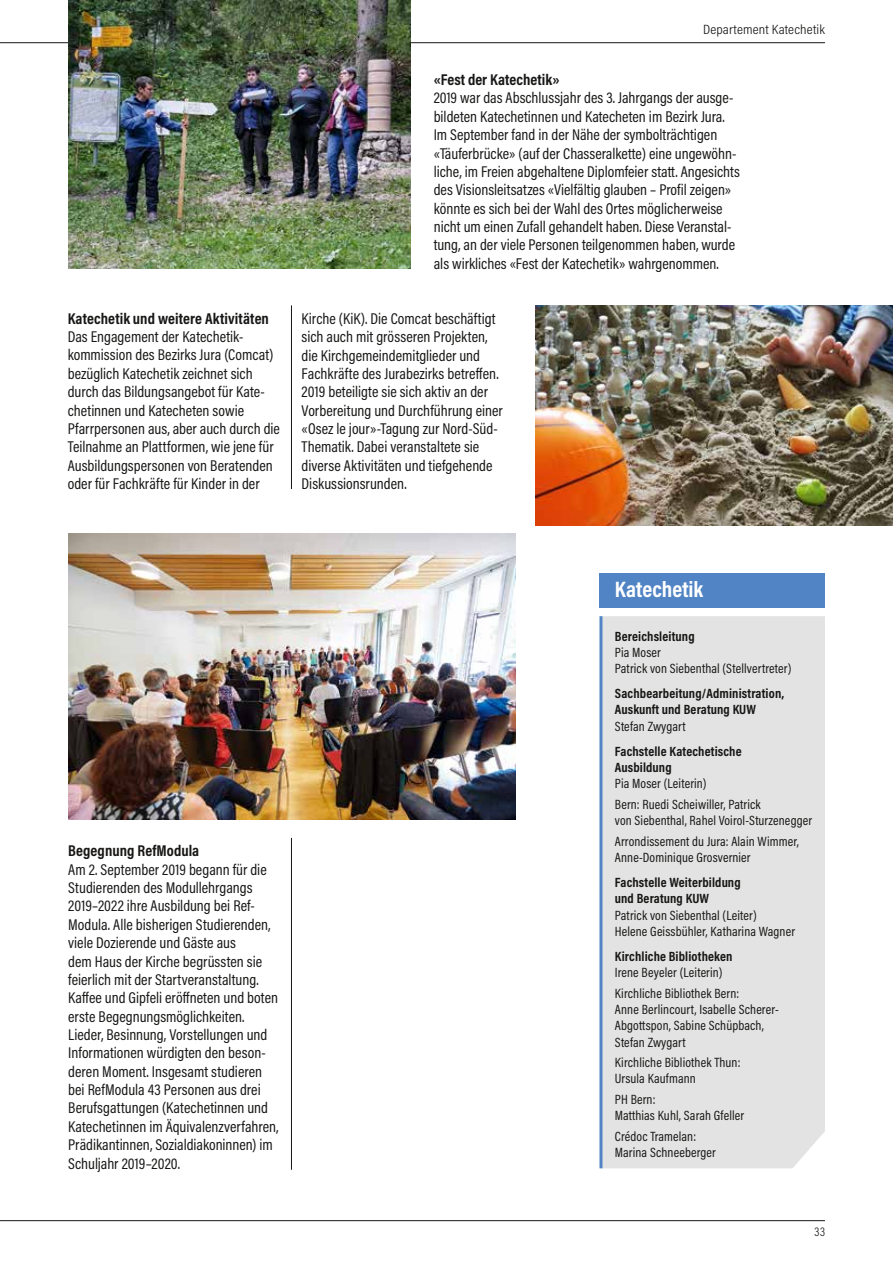
<style>
.page{position:relative;width:893px;height:1263px;background:#fff}
.page>*{position:absolute;margin:0;border:0;box-sizing:border-box;transform-origin:0 0}
.t1{font:700 22.5px "Acumin Pro Cond";color:#fff}
.t2{font:15.75px/18.3px "Acumin Pro Cond";color:#181716}
.t3{font:700 15.75px "Acumin Pro Cond";letter-spacing:.005em;color:#181716}
.t4{font:13.5px/16.2px "Acumin Pro Cond";letter-spacing:.01em;color:#181716}
.t5{font:700 13.5px/16.2px "Acumin Pro Cond";letter-spacing:.01em;color:#181716}
.t6{font:300 13.5px "Acumin Pro Cond";letter-spacing:.01em;color:#181716;scale:1.1 1}
.t7{font:300 12.75px "Acumin Pro Cond";color:#181716}
</style>
<div class="page">
<hr style="left:0;top:1220px;width:825px;height:1px;background:#181716">
<hr style="left:0;top:42px;width:825px;height:1px;background:#181716">
<div style="left:602px;top:616px;width:223px;height:552px;background:#e3e3e3"></div>
<hr style="left:599px;top:616px;width:3px;height:552px;background:#5184c4">
<img style="left:536px;top:305px;width:357px;height:221px">
<img style="left:68px;top:533px;width:447px;height:286px">
<img style="left:68px;top:0;width:343px;height:269px">
<div style="left:599px;top:573px;width:226px;height:35px;background:#5184c4"></div>
<hr style="left:291px;top:305px;width:1px;height:184px;background:#181716">
<hr style="left:291px;top:838px;width:1px;height:332px;background:#181716">
<p class="t3" style="left:68px;top:308px;width:203px">Katechetik und weitere Aktivitäten</p>
<p class="t2" style="left:68px;top:327px;width:214px">Das Engagement der Katechetik&shy;kommission des Bezirks Jura (Comcat) bezüglich Katechetik zeichnet sich durch das Bildungsangebot für Kate&shy;chetinnen und Katecheten sowie Pfarrpersonen aus, aber auch durch die Teilnahme an Plattformen, wie jene für Ausbildungspersonen von Beratenden oder für Fachkräfte für Kinder in der</p>
<p class="t6" style="left:703px;top:21px;width:112px">Departement Katechetik</p>
<p class="t3" style="left:434px;top:69px;width:127px">«Fest der Katechetik»</p>
<p class="t2" style="left:434px;top:89px;width:308px">2019 war das Abschlussjahr des 3. Jahrgangs der ausge&shy;bildeten Katechetinnen und Katecheten im Bezirk Jura.<br>Im September fand in der Nähe der symbolträchtigen «Täuferbrücke» (auf der Chasseralkette) eine ungewöhn&shy;liche, im Freien abgehaltene Diplomfeier statt. Angesichts des Visionsleitsatzes «Vielfältig glauben – Profil zeigen» könnte es sich bei der Wahl des Ortes möglicherweise nicht um einen Zufall gehandelt haben. Diese Veranstal&shy;tung, an der viele Personen teilgenommen haben, wurde als wirkliches «Fest der Katechetik» wahrgenommen.</p>
<p class="t2" style="left:302px;top:309px;width:203px">Kirche (KiK). Die Comcat beschäftigt sich auch mit grösseren Projekten, die Kirchgemeindemitglieder und Fachkräfte des Jurabezirks betreffen.<br>2019 beteiligte sie sich aktiv an der Vorbereitung und Durchführung einer «Osez le jour»-Tagung zur Nord-Süd-Thematik. Dabei veranstaltete sie diverse Aktivitäten und tiefgehende Diskussionsrunden.</p>
<p class="t3" style="left:68px;top:840px;width:133px">Begegnung RefModula</p>
<p class="t2" style="left:68px;top:860px;width:212px">Am 2. September 2019 begann für die Studierenden des Modullehrgangs 2019–2022 ihre Ausbildung bei Ref-Modula. Alle bisherigen Studierenden, viele Dozierende und Gäste aus<br>dem Haus der Kirche begrüssten sie feierlich mit der Startveranstaltung.<br>Kaffee und Gipfeli eröffneten und boten erste Begegnungsmöglichkeiten.<br>Lieder, Besinnung, Vorstellungen und Informationen würdigten den beson&shy;deren Moment. Insgesamt studieren bei RefModula 43 Personen aus drei Berufsgattungen (Katechetinnen und Katechetinnen im Äquivalenzverfahren, Prädikantinnen, Sozialdiakoninnen) im Schuljahr 2019–2020.</p>
<h1 class="t1" style="left:615px;top:574px;width:90px">Katechetik</h1>
<p class="t5" style="left:615px;top:627px;width:81px">Bereichsleitung</p>
<p class="t4" style="left:615px;top:644px;width:178px">Pia Moser<br>Patrick von Siebenthal (Stellvertreter)</p>
<p class="t5" style="left:615px;top:685px;width:171px">Sachbearbeitung/Administration,<br>Auskunft und Beratung KUW</p>
<p class="t4" style="left:615px;top:717px;width:72px">Stefan Zwygart</p>
<p class="t5" style="left:615px;top:743px;width:128px">Fachstelle Katechetische<br>Ausbildung</p>
<p class="t4" style="left:615px;top:773px;width:147px;line-height:20.7px">Pia Moser (Leiterin)<br>Bern: Ruedi Scheiwiller, Patrick</p>
<p class="t4" style="left:615px;top:810px;width:199px;line-height:20.7px">von Siebenthal, Rahel Voirol-Sturzenegger<br>Arrondissement du Jura: Alain Wimmer,</p>
<p class="t4" style="left:615px;top:849px;width:137px">Anne-Dominique Grosvernier</p>
<p class="t5" style="left:615px;top:874px;width:127px">Fachstelle Weiterbildung und Beratung KUW</p>
<p class="t4" style="left:615px;top:906px;width:182px">Patrick von Siebenthal (Leiter)<br>Helene Geissbühler, Katharina Wagner</p>
<p class="t5" style="left:615px;top:948px;width:119px">Kirchliche Bibliotheken</p>
<p class="t4" style="left:615px;top:962px;width:126px;line-height:20.7px">Irene Beyeler (Leiterin)<br>Kirchliche Bibliothek Bern:</p>
<p class="t4" style="left:615px;top:1001px;width:165px">Anne Berlincourt, Isabelle Scherer-<br>Abgottspon, Sabine Schüpbach,<br>Stefan Zwygart</p>
<p class="t4" style="left:615px;top:1054px;width:127px">Kirchliche Bibliothek Thun:<br>Ursula Kaufmann</p>
<p class="t4" style="left:615px;top:1091px;width:131px">PH Bern:<br>Matthias Kuhl, Sarah Gfeller</p>
<p class="t4" style="left:615px;top:1128px;width:103px">Crédoc Tramelan:<br>Marina Schneeberger</p>
<p class="t7" style="left:815px;top:1224px;width:12px">33</p>
</div>
